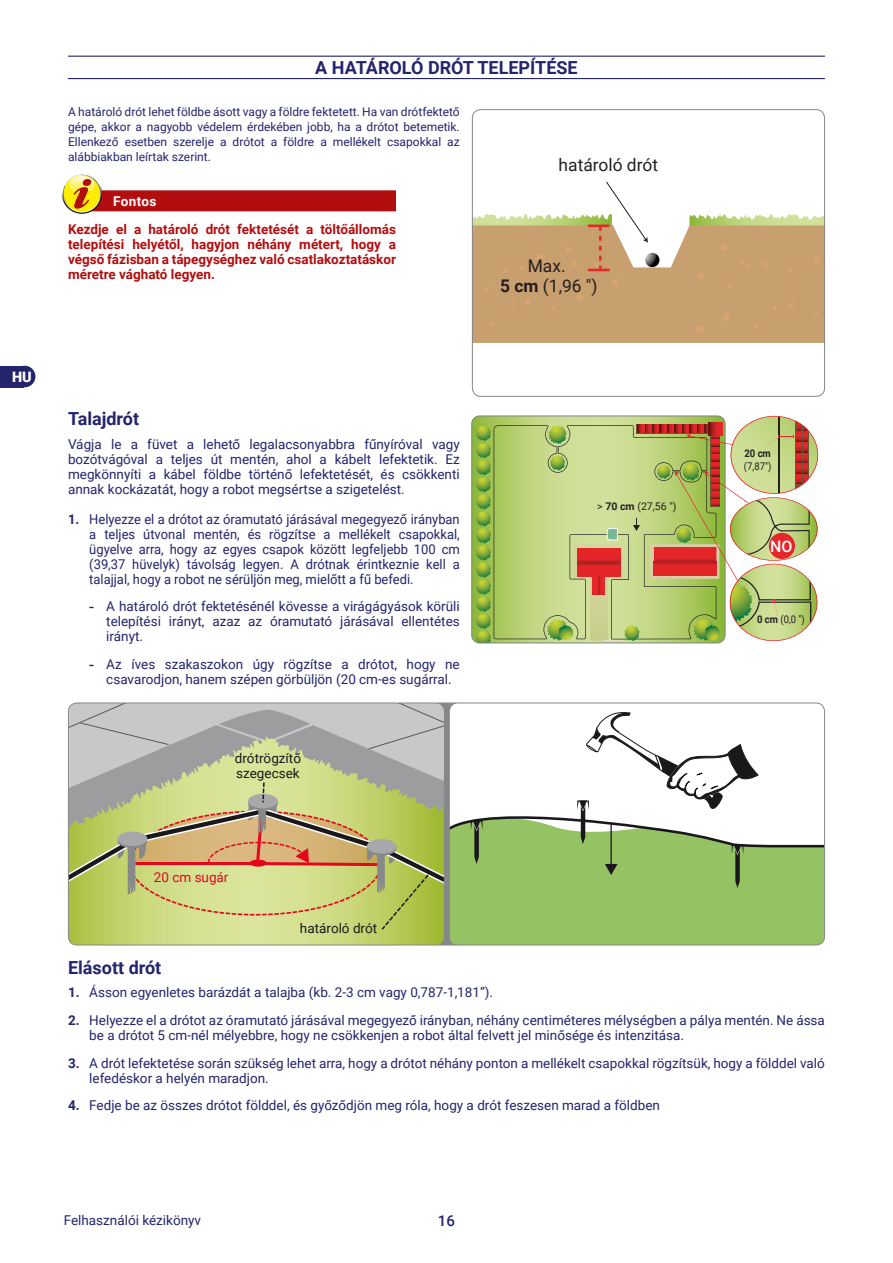
<style>
.page{position:relative;width:893px;height:1263px;background:#fff}
.page>*{position:absolute;margin:0;border:0;box-sizing:border-box;transform-origin:0 0}
.t1{font:700 18px "Roboto";color:#24246c}
.t2{font:17.4px/20.9px "Roboto";color:#231f20;text-align:center}
.t3{font:500 15.9px "Roboto";color:#fff}
.t4{font:500 15px "Roboto";color:#24246c}
.t5{font:900 14.4px "Roboto";color:#fff}
.t6{font:13.5px/15px "Roboto";color:#24246c}
.t7{font:13.5px/15px "Roboto";color:#24246c;text-align:justify;scale:.96 1}
.t8{font:700 13.5px/15px "Roboto";color:#b20e10;text-align:justify}
.t9{font:13.5px/15px "Roboto";color:#1b181c}
.t10{font:13.5px "Roboto";color:#e3061c}
.t11{font:700 13.5px "Roboto";letter-spacing:.03em;color:#fff}
.t12{font:12px/15px "Roboto";color:#24246c;text-align:justify}
.t13{font:10.5px "Roboto";color:#232021;scale:.9 1}
.t14{font:10.5px "Roboto";color:#232021}
.t15{font:700 10.5px "Roboto";color:#232021;scale:.9 1}
.s1{font-weight:700}
.s2{font-size:18px}
</style>
<div class="page">
<div style="left:0;top:366px;width:24px;height:21px;background:#24246c"></div>
<div style="left:14px;top:366px;width:21px;height:21px;background:#24246c;border-radius:50%"></div>
<hr style="left:68px;top:56px;width:757px;height:1px;background:#24246c">
<hr style="left:68px;top:78px;width:757px;height:1px;background:#24246c">
<div style="left:72px;top:190px;width:324px;height:21px;background:#b20e10"></div>
<svg style="left:62px;top:173px;width:40px;height:41px"></svg>
<svg style="left:63px;top:175px;width:38px;height:38px"></svg>
<svg style="left:64px;top:175px;width:36px;height:37px"></svg>
<svg style="left:65px;top:175px;width:34px;height:34px"></svg>
<svg style="left:474px;top:181px;width:349px;height:162px"></svg>
<div style="left:472px;top:109px;width:353px;height:288px;border:1px solid #878787;border-radius:9px"></div>
<svg style="left:473px;top:416px;width:250px;height:227px;background:#9cba5a"></svg>
<svg style="left:476px;top:425px;width:15px;height:216px;background:#87b13e"></svg>
<svg style="left:494px;top:425px;width:53px;height:214px;background:#b5ce72"></svg>
<svg style="left:547px;top:416px;width:271px;height:225px;background:#c0bf7f"></svg>
<div style="left:769px;top:533px;width:26px;height:26px;background:#e6262a;border-radius:50%"></div>
<svg style="left:68px;top:703px;width:757px;height:242px"></svg>
<div style="left:68px;top:703px;width:757px;height:242px;border:1px solid #878787;border-radius:9px"></div>
<p class="t5" style="left:12px;top:367px;width:21px">HU</p>
<h1 class="t1" style="left:315px;top:55px;width:264px">A HATÁROLÓ DRÓT TELEPÍTÉSE</h1>
<p class="t12" style="left:68px;top:104px;width:393px">A határoló drót lehet földbe ásott vagy a földre fektetett. Ha van drótfektető gépe, akkor a nagyobb védelem érdekében jobb, ha a drótot betemetik.<br>Ellenkező esetben szerelje a drótot a földre a mellékelt csapokkal az alábbiakban leírtak szerint.</p>
<p class="t11" style="left:113px;top:192px;width:45px">Fontos</p>
<p class="t8" style="left:68px;top:221px;width:329px">Kezdje el a határoló drót fektetését a töltőállomás telepítési helyétől, hagyjon néhány métert, hogy a végső fázisban a tápegységhez való csatlakoztatáskor méretre vágható legyen.</p>
<p class="t2" style="left:559px;top:153px;width:101px">határoló drót</p>
<p class="t2" style="left:500px;top:254px;width:99px">Max.<br><span class="s1">5 cm</span> (1,96 ")</p>
<h1 class="t1" style="left:68px;top:406px;width:73px">Talajdrót</h1>
<p class="t6" style="left:68px;top:436px;width:393px;text-align:justify">Vágja le a füvet a lehető legalacsonyabbra fűnyíróval vagy bozótvágóval a teljes út mentén, ahol a kábelt lefektetik. Ez megkönnyíti a kábel földbe történő lefektetését, és csökkenti annak kockázatát, hogy a robot megsértse a szigetelést.</p>
<p class="t7" style="left:89px;top:511px;width:387px;text-indent:-21px"><span class="s1">1.</span> Helyezze el a drótot az óramutató járásával megegyező irányban a teljes útvonal mentén, és rögzítse a mellékelt csapokkal, ügyelve arra, hogy az egyes csapok között legfeljebb 100 cm (39,37 hüvelyk) távolság legyen. A drótnak érintkeznie kell a talajjal, hogy a robot ne sérüljön meg, mielőtt a fű befedi.</p>
<p class="t6" style="left:106px;top:598px;width:355px;text-align:justify;text-indent:-17px"><span class="s2">-</span> A határoló drót fektetésénél kövesse a virágágyások körüli telepítési irányt, azaz az óramutató járásával ellentétes irányt.</p>
<p class="t6" style="left:106px;top:656px;width:355px;text-indent:-17px"><span class="s2">-</span> Az íves szakaszokon úgy rögzítse a drótot, hogy ne csavarodjon, hanem szépen görbüljön (20 cm-es sugárral.</p>
<p class="t9" style="left:235px;top:750px;width:68px">drótrögzítő szegecsek</p>
<p class="t10" style="left:154px;top:867px;width:76px">20 cm sugár</p>
<p class="t9" style="left:300px;top:920px;width:79px">határoló drót</p>
<p class="t14" style="left:597px;top:499px;width:81px">&gt; <span class="s1">70 cm</span> (27,56 ")</p>
<p class="t15" style="left:744px;top:446px;width:31px">20 cm</p>
<p class="t13" style="left:744px;top:459px;width:32px">(7,87")</p>
<p class="t3" style="left:770px;top:535px;width:24px">NO</p>
<p class="t13" style="left:757px;top:612px;width:55px"><span class="s1">0 cm</span> (0,0 ")</p>
<h1 class="t1" style="left:68px;top:955px;width:95px">Elásott drót</h1>
<p class="t6" style="left:68px;top:984px;width:427px"><span class="s1">1.</span> Ásson egyenletes barázdát a talajba (kb. 2-3 cm vagy 0,787-1,181”).</p>
<p class="t6" style="left:89px;top:1012px;width:737px;text-indent:-21px"><span class="s1">2.</span> Helyezze el a drótot az óramutató járásával megegyező irányban, néhány centiméteres mélységben a pálya mentén. Ne ássa be a drótot 5 cm-nél mélyebbre, hogy ne csökkenjen a robot által felvett jel minősége és intenzitása.</p>
<p class="t6" style="left:89px;top:1055px;width:737px;text-indent:-21px"><span class="s1">3.</span> A drót lefektetése során szükség lehet arra, hogy a drótot néhány ponton a mellékelt csapokkal rögzítsük, hogy a földdel való lefedéskor a helyén maradjon.</p>
<p class="t6" style="left:68px;top:1098px;width:593px"><span class="s1">4.</span> Fedje be az összes drótot földdel, és győződjön meg róla, hogy a drót feszesen marad a földben</p>
<p class="t6" style="left:64px;top:1212px;width:139px">Felhasználói kézikönyv</p>
<p class="t4" style="left:438px;top:1210px;width:19px">16</p>
</div>
